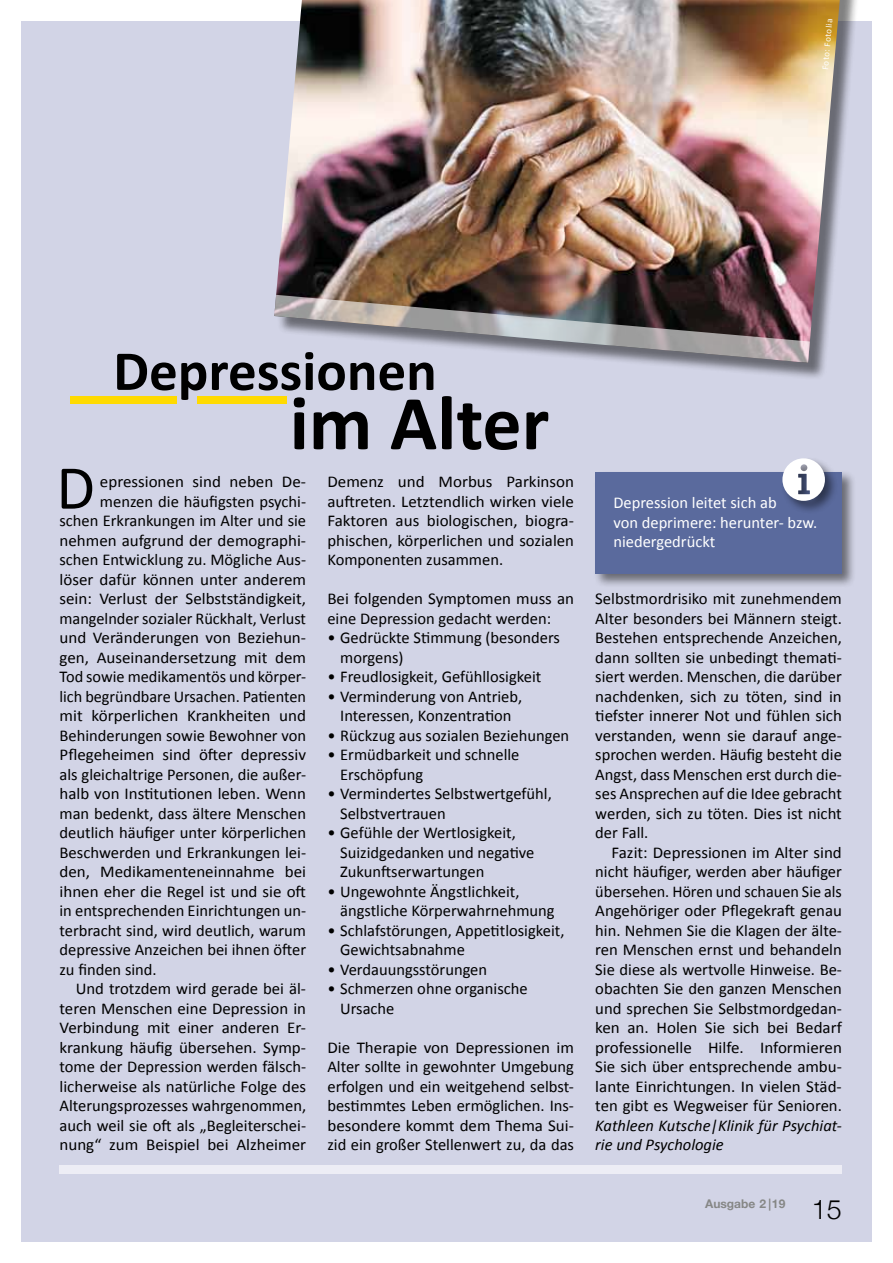
<style>
.page{position:relative;width:893px;height:1263px;background:#fff}
.page>*{position:absolute;margin:0;border:0;box-sizing:border-box;transform-origin:0 0}
.t1{font:700 78px "Calibri";color:#000}
.t2{font:63px "Calibri";color:#000}
.t3{font:700 57px "Calibri";color:#000}
.t4{font:300 27px "Helvetica Neue";color:#000}
.t5{font:16.5px/19.5px "Calibri";color:#000}
.t6{font:16.5px/19.5px "Calibri";color:#fff}
.t7{font:italic 16.5px/19.5px "Calibri";color:#000}
.t8{font:700 12px "Helvetica Neue";color:#868786}
.t9{font:9px "Calibri";color:#fff}
</style>
<div class="page">
<div style="left:21px;top:21px;width:851px;height:1221px;background:#d2d4e6"></div>
<div style="left:593px;top:469px;width:263px;height:119px;background:#000;opacity:.5"></div>
<div style="left:595px;top:472px;width:247px;height:101px;background:#5a6a9d"></div>
<div style="left:781px;top:457px;width:58px;height:58px;background:#000;opacity:.5"></div>
<svg style="left:782px;top:458px;width:43px;height:43px;background:#d0d3dc"></svg>
<div style="left:277px;top:0;width:583px;height:381px;background:#000;opacity:.5"></div>
<img style="left:276px;top:0;width:564px;height:363px">
<img style="left:274px;top:295px;width:536px;height:68px">
<div style="left:60px;top:1165px;width:782px;height:9px;background:#ededf5"></div>
<div style="left:197px;top:396px;width:89px;height:8px;background:#ffda00"></div>
<div style="left:70px;top:396px;width:106px;height:8px;background:#ffda00"></div>
<p class="t9" style="left:819px;top:69px;width:53px;rotate:-85deg">Foto: Fotolia</p>
<h3 class="t3" style="left:113px;top:336px;width:325px">Depressionen</h3>
<h1 class="t1" style="left:290px;top:375px;width:261px">im Alter</h1>
<h2 class="t2" style="left:56px;top:449px;width:40px">D</h2>
<p class="t5" style="left:100px;top:471px;width:208px">epressionen sind neben De-</p>
<p class="t5" style="left:100px;top:491px;width:208px">menzen die häufigsten psychi-</p>
<p class="t5" style="left:60px;top:510px;width:248px">schen Erkrankungen im Alter und sie</p>
<p class="t5" style="left:60px;top:530px;width:248px">nehmen aufgrund der demographi-</p>
<p class="t5" style="left:60px;top:549px;width:248px">schen Entwicklung zu. Mögliche Aus-</p>
<p class="t5" style="left:60px;top:569px;width:248px">löser dafür können unter anderem</p>
<p class="t5" style="left:60px;top:588px;width:248px">sein: Verlust der Selbstständigkeit,</p>
<p class="t5" style="left:60px;top:608px;width:248px">mangelnder sozialer Rückhalt, Verlust</p>
<p class="t5" style="left:60px;top:627px;width:248px">und Veränderungen von Beziehun-</p>
<p class="t5" style="left:60px;top:647px;width:248px">gen, Auseinandersetzung mit dem</p>
<p class="t5" style="left:60px;top:666px;width:248px">Tod sowie medikamentös und körper-</p>
<p class="t5" style="left:60px;top:686px;width:248px">lich begründbare Ursachen. Patienten</p>
<p class="t5" style="left:60px;top:705px;width:248px">mit körperlichen Krankheiten und</p>
<p class="t5" style="left:60px;top:725px;width:248px">Behinderungen sowie Bewohner von</p>
<p class="t5" style="left:60px;top:744px;width:248px">Pflegeheimen sind öfter depressiv</p>
<p class="t5" style="left:60px;top:764px;width:248px">als gleichaltrige Personen, die außer-</p>
<p class="t5" style="left:60px;top:783px;width:248px">halb von Institutionen leben. Wenn</p>
<p class="t5" style="left:60px;top:803px;width:248px">man bedenkt, dass ältere Menschen</p>
<p class="t5" style="left:60px;top:822px;width:248px">deutlich häufiger unter körperlichen</p>
<p class="t5" style="left:60px;top:842px;width:248px">Beschwerden und Erkrankungen lei-</p>
<p class="t5" style="left:60px;top:861px;width:248px">den, Medikamenteneinnahme bei</p>
<p class="t5" style="left:60px;top:881px;width:248px">ihnen eher die Regel ist und sie oft</p>
<p class="t5" style="left:60px;top:900px;width:248px">in entsprechenden Einrichtungen un-</p>
<p class="t5" style="left:60px;top:920px;width:248px">terbracht sind, wird deutlich, warum</p>
<p class="t5" style="left:60px;top:939px;width:248px">depressive Anzeichen bei ihnen öfter</p>
<p class="t5" style="left:60px;top:959px;width:99px">zu finden sind.</p>
<p class="t5" style="left:76px;top:978px;width:232px">Und trotzdem wird gerade bei äl-</p>
<p class="t5" style="left:60px;top:998px;width:248px">teren Menschen eine Depression in</p>
<p class="t5" style="left:60px;top:1017px;width:248px">Verbindung mit einer anderen Er-</p>
<p class="t5" style="left:60px;top:1037px;width:248px">krankung häufig übersehen. Symp-</p>
<p class="t5" style="left:60px;top:1056px;width:248px">tome der Depression werden fälsch-</p>
<p class="t5" style="left:60px;top:1076px;width:248px">licherweise als natürliche Folge des</p>
<p class="t5" style="left:60px;top:1095px;width:248px">Alterungsprozesses wahrgenommen,</p>
<p class="t5" style="left:60px;top:1115px;width:248px">auch weil sie oft als „Begleiterschei-</p>
<p class="t5" style="left:60px;top:1134px;width:248px">nung“ zum Beispiel bei Alzheimer</p>
<p class="t5" style="left:327px;top:471px;width:248px;text-align:justify">Demenz und Morbus Parkinson auftreten. Letztendlich wirken viele Faktoren aus biologischen, biogra&shy;phischen, körperlichen und sozialen Komponenten zusammen.</p>
<p class="t5" style="left:327px;top:588px;width:248px">Bei folgenden Symptomen muss an eine Depression gedacht werden:</p>
<p class="t5" style="left:340px;top:627px;width:221px;text-indent:-13px">• Gedrückte Stimmung (besonders morgens)</p>
<p class="t5" style="left:327px;top:666px;width:215px">• Freudlosigkeit, Gefühllosigkeit</p>
<p class="t5" style="left:327px;top:686px;width:196px;text-align:center">• Verminderung von Antrieb,<br>Interessen, Konzentration</p>
<p class="t5" style="left:327px;top:725px;width:243px">• Rückzug aus sozialen Beziehungen</p>
<p class="t5" style="left:340px;top:744px;width:181px;text-indent:-13px">• Ermüdbarkeit und schnelle<br>Erschöpfung</p>
<p class="t5" style="left:340px;top:783px;width:213px;text-indent:-13px">• Vermindertes Selbstwertgefühl,<br>Selbstvertrauen</p>
<p class="t5" style="left:340px;top:822px;width:196px;text-indent:-13px">• Gefühle der Wertlosigkeit,<br>Suizidgedanken und negative<br>Zukunftserwartungen</p>
<p class="t5" style="left:340px;top:881px;width:216px;text-indent:-13px">• Ungewohnte Ängstlichkeit, ängstliche Körperwahrnehmung</p>
<p class="t5" style="left:340px;top:920px;width:226px;text-indent:-13px">• Schlafstörungen, Appetitlosigkeit,<br>Gewichtsabnahme</p>
<p class="t5" style="left:327px;top:959px;width:161px">• Verdauungsstörungen</p>
<p class="t5" style="left:340px;top:978px;width:189px;text-indent:-13px">• Schmerzen ohne organische<br>Ursache</p>
<p class="t5" style="left:327px;top:1037px;width:248px;text-align:justify">Die Therapie von Depressionen im Alter sollte in gewohnter Umgebung erfolgen und ein weitgehend selbst&shy;bestimmtes Leben ermöglichen. Ins&shy;besondere kommt dem Thema Sui&shy;zid ein großer Stellenwert zu, da das</p>
<p class="t6" style="left:613px;top:492px;width:205px">Depression leitet sich ab<br>von deprimere: herunter- bzw. niedergedrückt</p>
<p class="t5" style="left:595px;top:588px;width:248px;text-align:justify">Selbstmordrisiko mit zunehmendem Alter besonders bei Männern steigt.<br>Bestehen entsprechende Anzeichen, dann sollten sie unbedingt themati&shy;siert werden. Menschen, die darüber nachdenken, sich zu töten, sind in tiefster innerer Not und fühlen sich verstanden, wenn sie darauf ange&shy;sprochen werden. Häufig besteht die Angst, dass Menschen erst durch die&shy;ses Ansprechen auf die Idee gebracht werden, sich zu töten. Dies ist nicht der Fall.</p>
<p class="t5" style="left:595px;top:842px;width:248px;text-align:justify;text-indent:16px">Fazit: Depressionen im Alter sind nicht häufiger, werden aber häufiger übersehen. Hören und schauen Sie als Angehöriger oder Pflegekraft genau hin. Nehmen Sie die Klagen der älte&shy;ren Menschen ernst und behandeln Sie diese als wertvolle Hinweise. Be&shy;obachten Sie den ganzen Menschen und sprechen Sie Selbstmordgedan&shy;ken an. Holen Sie sich bei Bedarf professionelle Hilfe. Informieren Sie sich über entsprechende ambu&shy;lante Einrichtungen. In vielen Städ&shy;ten gibt es Wegweiser für Senioren.</p>
<p class="t7" style="left:595px;top:1115px;width:248px">Kathleen Kutsche|Klinik für Psychiat&shy;rie und Psychologie</p>
<p class="t8" style="left:705px;top:1195px;width:82px">Ausgabe 2 |19</p>
<h3 class="t4" style="left:812px;top:1187px;width:32px">15</h3>
</div>
